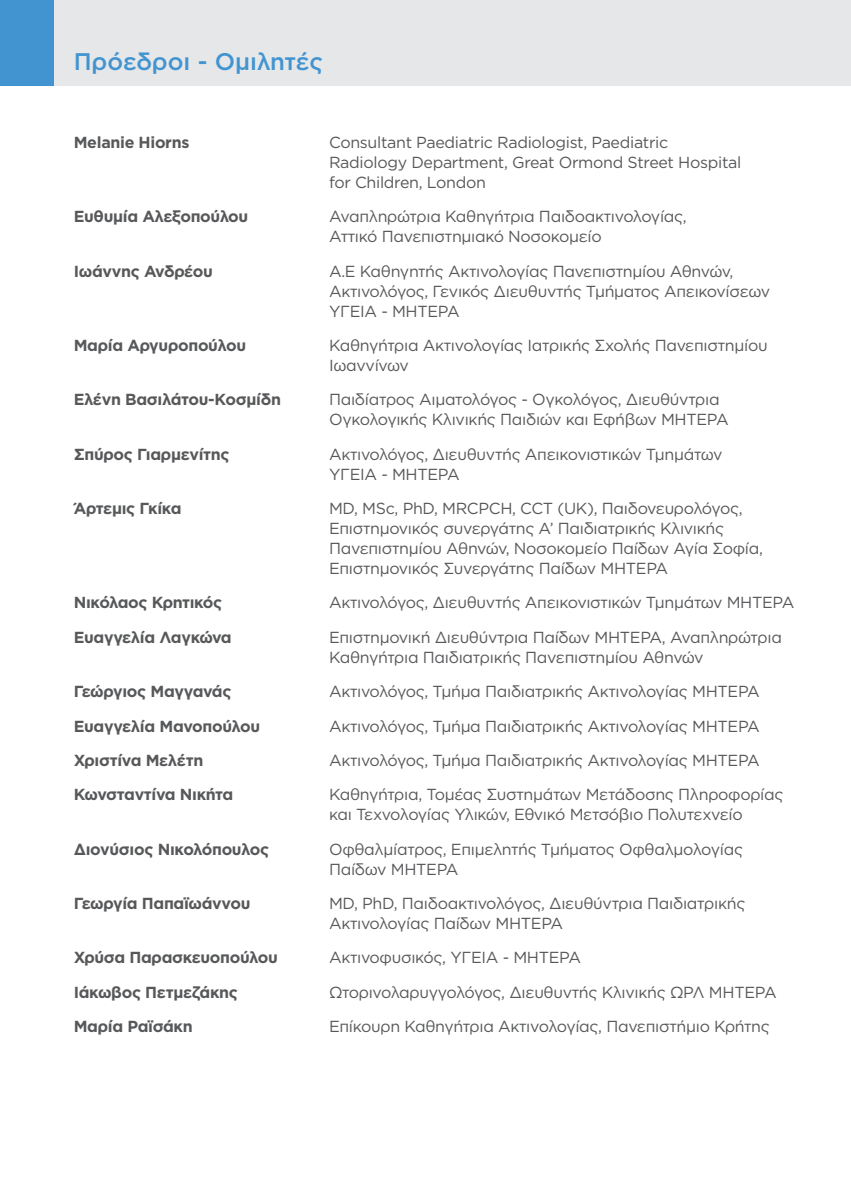
<style>
.page{position:relative;width:851px;height:1191px;background:#fff}
.page>*{position:absolute;margin:0;border:0;box-sizing:border-box;transform-origin:0 0}
.t1{font:500 24px "Gotham Greek";color:#4194d0}
.t2{font:16px/20px "Gotham Greek";letter-spacing:-.02em;color:#57585a}
.t3{font:700 16px "Gotham Greek";letter-spacing:-.02em;color:#57585a}
</style>
<div class="page">
<div style="left:0;top:0;width:850px;height:85px;background:#e6e7e9"></div>
<div style="left:0;top:0;width:54px;height:85px;background:#4194d0"></div>
<h1 class="t1" style="left:74px;top:48px;width:251px">Πρόεδροι - Ομιλητές</h1>
<p class="t3" style="left:74px;top:133px;width:117px">Melanie Hiorns</p>
<p class="t2" style="left:329px;top:132px;width:413px">Consultant Paediatric Radiologist, Paediatric<br>Radiology Department, Great Οrmond Street Hospital for Children, London</p>
<p class="t3" style="left:74px;top:207px;width:176px">Ευθυμία Αλεξοπούλου</p>
<p class="t2" style="left:329px;top:206px;width:359px">Αναπληρώτρια Καθηγήτρια Παιδοακτινολογίας,<br>Αττικό Πανεπιστημιακό Νοσοκομείο</p>
<p class="t3" style="left:74px;top:262px;width:141px">Ιωάννης Ανδρέου</p>
<p class="t2" style="left:329px;top:261px;width:442px">Α.Ε Καθηγητής Ακτινολογίας Πανεπιστημίου Αθηνών,<br>Ακτινολόγος, Γενικός Διευθυντής Τμήματος Απεικονίσεων<br>ΥΓΕΙΑ - ΜΗΤΕΡΑ</p>
<p class="t3" style="left:74px;top:336px;width:174px">Μαρία Αργυροπούλου</p>
<p class="t2" style="left:329px;top:335px;width:440px">Καθηγήτρια Ακτινολογίας Ιατρικής Σχολής Πανεπιστημίου<br>Ιωαννίνων</p>
<p class="t3" style="left:74px;top:390px;width:209px">Ελένη Βασιλάτου-Κοσμίδη</p>
<p class="t2" style="left:329px;top:389px;width:401px">Παιδίατρος Αιματολόγος - Ογκολόγος, Διευθύντρια<br>Ογκολογικής Κλινικής Παιδιών και Εφήβων ΜΗΤΕΡΑ</p>
<p class="t3" style="left:74px;top:445px;width:157px">Σπύρος Γιαρμενίτης</p>
<p class="t2" style="left:329px;top:444px;width:395px">Ακτινολόγος, Διευθυντής Απεικονιστικών Τμημάτων<br>ΥΓΕΙΑ - ΜΗΤΕΡΑ</p>
<p class="t3" style="left:74px;top:499px;width:109px">Άρτεμις Γκίκα</p>
<p class="t2" style="left:329px;top:498px;width:435px">MD, MSc, PhD, MRCPCH, CCT (UK), Παιδονευρολόγος, Επιστημονικός συνεργάτης A’ Παιδιατρικής Κλινικής Πανεπιστημίου Αθηνών, Νοσοκομείο Παίδων Αγία Σοφία, Επιστημονικός Συνεργάτης Παίδων ΜΗΤΕΡΑ</p>
<p class="t3" style="left:74px;top:593px;width:150px">Νικόλαος Κρητικός</p>
<p class="t2" style="left:329px;top:592px;width:467px">Ακτινολόγος, Διευθυντής Απεικονιστικών Τμημάτων ΜΗΤΕΡΑ</p>
<p class="t3" style="left:74px;top:628px;width:159px">Ευαγγελία Λαγκώνα</p>
<p class="t2" style="left:329px;top:627px;width:454px">Επιστημονική Διευθύντρια Παίδων ΜΗΤΕΡΑ, Αναπληρώτρια<br>Καθηγήτρια Παιδιατρικής Πανεπιστημίου Αθηνών</p>
<p class="t3" style="left:74px;top:682px;width:159px">Γεώργιος Μαγγανάς</p>
<p class="t2" style="left:329px;top:681px;width:432px">Ακτινολόγος, Τμήμα Παιδιατρικής Ακτινολογίας ΜΗΤΕΡΑ</p>
<p class="t3" style="left:74px;top:716px;width:188px">Ευαγγελία Μανοπούλου</p>
<p class="t2" style="left:329px;top:715px;width:432px">Ακτινολόγος, Τμήμα Παιδιατρικής Ακτινολογίας ΜΗΤΕΡΑ</p>
<p class="t3" style="left:74px;top:751px;width:131px">Χριστίνα Μελέτη</p>
<p class="t2" style="left:329px;top:750px;width:432px">Ακτινολόγος, Τμήμα Παιδιατρικής Ακτινολογίας ΜΗΤΕΡΑ</p>
<p class="t3" style="left:74px;top:785px;width:161px">Κωνσταντίνα Νικήτα</p>
<p class="t2" style="left:329px;top:784px;width:456px">Καθηγήτρια, Τομέας Συστημάτων Μετάδοσης Πληροφορίας και Τεχνολογίας Υλικών, Εθνικό Μετσόβιο Πολυτεχνείο</p>
<p class="t3" style="left:74px;top:839px;width:197px">Διονύσιος Νικολόπουλος</p>
<p class="t2" style="left:329px;top:838px;width:415px">Οφθαλμίατρος, Επιμελητής Τμήματος Οφθαλμολογίας<br>Παίδων ΜΗΤΕΡΑ</p>
<p class="t3" style="left:74px;top:894px;width:178px">Γεωργία Παπαϊωάννου</p>
<p class="t2" style="left:329px;top:893px;width:418px">MD, PhD, Παιδοακτινολόγος, Διευθύντρια Παιδιατρικής<br>Ακτινολογίας Παίδων ΜΗΤΕΡΑ</p>
<p class="t3" style="left:74px;top:948px;width:206px">Χρύσα Παρασκευοπούλου</p>
<p class="t2" style="left:329px;top:947px;width:253px">Ακτινοφυσικός, ΥΓΕΙΑ - ΜΗΤΕΡΑ</p>
<p class="t3" style="left:74px;top:982px;width:166px">Ιάκωβος Πετμεζάκης</p>
<p class="t2" style="left:329px;top:981px;width:449px">Ωτορινολαρυγγολόγος, Διευθυντής Κλινικής ΩΡΛ ΜΗΤΕΡΑ</p>
<p class="t3" style="left:74px;top:1017px;width:120px">Μαρία Ραϊσάκη</p>
<p class="t2" style="left:329px;top:1016px;width:442px">Επίκουρη Καθηγήτρια Ακτινολογίας, Πανεπιστήμιο Κρήτης</p>
</div>
